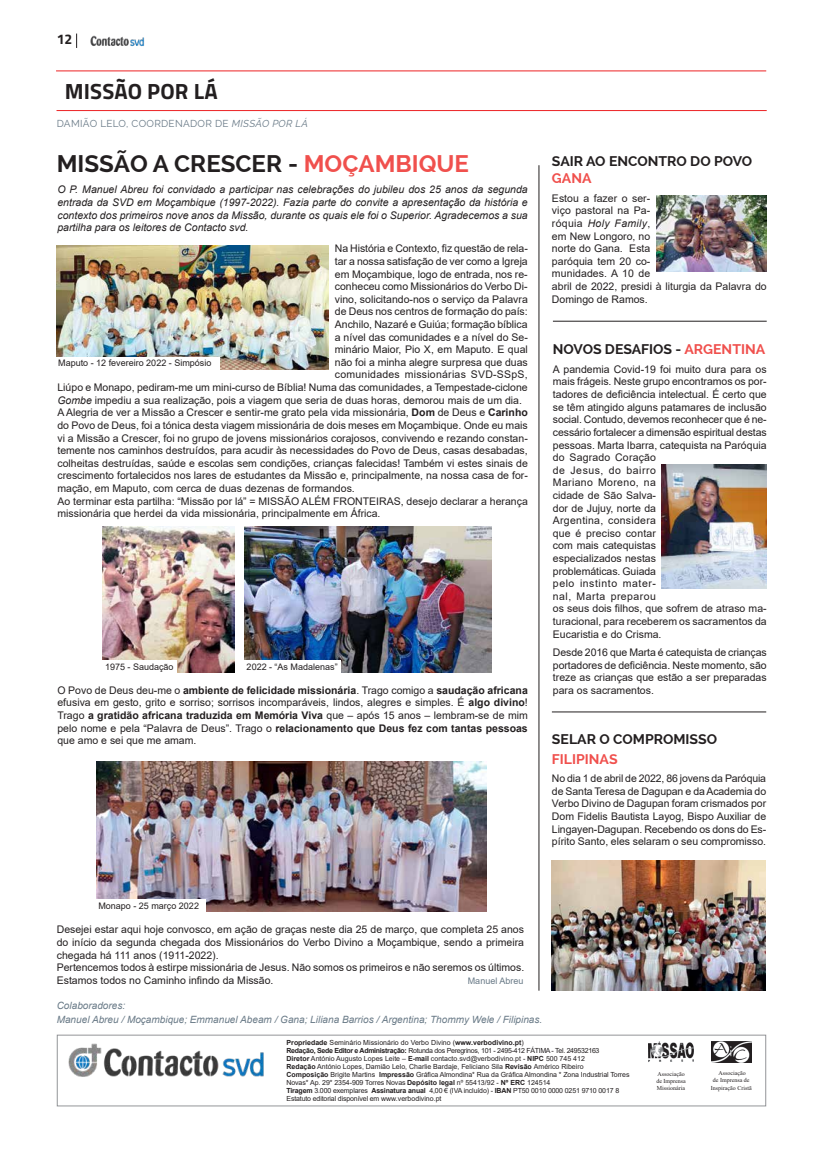
<style>
.page{position:relative;width:823px;height:1163px;background:#fff}
.page>*{position:absolute;margin:0;border:0;box-sizing:border-box;transform-origin:0 0}
.t1{font:700 24px "Raleway";color:#231f20}
.t2{font:700 22px "Titillium";letter-spacing:.01em;color:#231f20}
.t3{font:700 14px "Raleway";color:#231f20}
.t4{font:700 14px "Raleway";color:#f0504d}
.t5{font:700 14px "Titillium";color:#231f20}
.t6{font:10.5px/12.6px "Arial";color:#231f20}
.t7{font:italic 10.5px/12.6px "Arial";color:#231f20;text-align:justify}
.t8{font:10.5px "Arial";letter-spacing:.025em;color:#231f20}
.t9{font:italic 10px/14.8px "Arial";color:#697a87}
.t10{font:10px "Raleway";letter-spacing:.03em;color:#697a87}
.t11{font:9px "Arial";color:#231f20}
.t12{font:9px "Arial";color:#697a87}
.t13{font:7px/8.1px "Arial";letter-spacing:-.01em;color:#231f20}
.t14{font:6px/7.1px "Times New Roman";color:#231f20;text-align:center}
.s1{font-style:italic}
.s2{color:#f0504d}
.s3{font-weight:700}
</style>
<div class="page">
<svg style="left:76px;top:34px;width:1px;height:14px"></svg>
<img style="left:91px;top:36px;width:53px;height:11px">
<div style="left:57px;top:1034px;width:708px;height:72px;border:1px solid #939598"></div>
<img style="left:711px;top:1041px;width:39px;height:21px">
<img style="left:648px;top:1041px;width:44px;height:20px">
<img style="left:68px;top:1043px;width:196px;height:34px">
<hr style="left:56px;top:70px;width:709px;height:1px;background:#ed2224">
<hr style="left:56px;top:110px;width:710px;height:1px;background:#ed2224">
<hr style="left:552px;top:321px;width:214px;height:1px;background:#231f20">
<hr style="left:551px;top:711px;width:214px;height:1px;background:#231f20">
<hr style="left:538px;top:165px;width:1px;height:825px;background:#231f20">
<img style="left:661px;top:464px;width:105px;height:124px">
<img style="left:656px;top:196px;width:110px;height:76px">
<img style="left:551px;top:860px;width:214px;height:130px">
<img style="left:57px;top:245px;width:271px;height:124px">
<img style="left:96px;top:761px;width:390px;height:150px">
<img style="left:244px;top:526px;width:247px;height:146px">
<img style="left:103px;top:526px;width:131px;height:146px">
<div style="left:102px;top:660px;width:74px;height:13px;background:#fff"></div>
<div style="left:244px;top:660px;width:96px;height:13px;background:#fff"></div>
<div style="left:55px;top:357px;width:165px;height:14px;background:#fff"></div>
<div style="left:95px;top:899px;width:111px;height:14px;background:#fff"></div>
<h3 class="t5" style="left:57px;top:28px;width:17px">12</h3>
<h2 class="t2" style="left:65px;top:74px;width:154px">MISSÃO POR LÁ</h2>
<p class="t10" style="left:57px;top:117px;width:252px">DAMIÃO LELO, COORDENADOR DE <span class="s1">MISSÃO POR LÁ</span></p>
<h1 class="t1" style="left:57px;top:150px;width:413px">MISSÃO A CRESCER - <span class="s2">MOÇAMBIQUE</span></h1>
<p class="t7" style="left:57px;top:183px;width:471px">O P. Manuel Abreu foi convidado a participar nas celebrações do jubileu dos 25 anos da segunda entrada da SVD em Moçambique (1997-2022). Fazia parte do convite a apresentação da história e contexto dos primeiros nove anos da Missão, durante os quais ele foi o Superior. Agradecemos a sua partilha para os leitores de Contacto svd.</p>
<p class="t6" style="left:334px;top:242px;width:194px">Na História e Contexto, fiz questão de rela-</p>
<p class="t6" style="left:334px;top:255px;width:194px">tar a nossa satisfação de ver como a Igreja</p>
<p class="t6" style="left:334px;top:267px;width:194px">em Moçambique, logo de entrada, nos re-</p>
<p class="t6" style="left:334px;top:280px;width:194px">conheceu como Missionários do Verbo Di-</p>
<p class="t6" style="left:334px;top:293px;width:194px">vino, solicitando-nos o serviço da Palavra</p>
<p class="t6" style="left:334px;top:305px;width:194px">de Deus nos centros de formação do país:</p>
<p class="t6" style="left:334px;top:318px;width:194px">Anchilo, Nazaré e Guiúa; formação bíblica</p>
<p class="t6" style="left:334px;top:330px;width:194px">a nível das comunidades e a nível do Se-</p>
<p class="t6" style="left:334px;top:343px;width:194px">minário Maior, Pio X, em Maputo. E qual</p>
<p class="t6" style="left:334px;top:356px;width:194px">não foi a minha alegre surpresa que duas</p>
<p class="t8" style="left:334px;top:367px;width:194px">comunidades missionárias SVD-SSpS,</p>
<p class="t6" style="left:57px;top:381px;width:471px">Liúpo e Monapo, pediram-me um mini-curso de Bíblia! Numa das comunidades, a Tempestade-ciclone</p>
<p class="t6" style="left:57px;top:393px;width:465px"><span class="s1">Gombe</span> impediu a sua realização, pois a viagem que seria de duas horas, demorou mais de um dia.</p>
<p class="t6" style="left:57px;top:406px;width:471px">A Alegria de ver a Missão a Crescer e sentir-me grato pela vida missionária, <span class="s3">Dom</span> de Deus e <span class="s3">Carinho</span></p>
<p class="t6" style="left:57px;top:419px;width:471px">do Povo de Deus, foi a tónica desta viagem missionária de dois meses em Moçambique. Onde eu mais</p>
<p class="t6" style="left:57px;top:431px;width:471px">vi a Missão a Crescer, foi no grupo de jovens missionários corajosos, convivendo e rezando constan-</p>
<p class="t6" style="left:57px;top:444px;width:471px">temente nos caminhos destruídos, para acudir às necessidades do Povo de Deus, casas desabadas,</p>
<p class="t6" style="left:57px;top:456px;width:471px">colheitas destruídas, saúde e escolas sem condições, crianças falecidas! Também vi estes sinais de</p>
<p class="t6" style="left:57px;top:469px;width:471px">crescimento fortalecidos nos lares de estudantes da Missão e, principalmente, na nossa casa de for-</p>
<p class="t6" style="left:57px;top:482px;width:299px">mação, em Maputo, com cerca de duas dezenas de formandos.</p>
<p class="t6" style="left:57px;top:494px;width:471px">Ao terminar esta partilha: “Missão por lá” = MISSÃO ALÉM FRONTEIRAS, desejo declarar a herança</p>
<p class="t6" style="left:57px;top:507px;width:324px">missionária que herdei da vida missionária, principalmente em África.</p>
<p class="t11" style="left:58px;top:357px;width:155px">Maputo - 12 fevereiro 2022 - Simpósio</p>
<p class="t11" style="left:105px;top:660px;width:70px">1975 - Saudação</p>
<p class="t11" style="left:246px;top:660px;width:92px">2022 - “As Madalenas”</p>
<p class="t6" style="left:57px;top:683px;width:471px;text-align:justify">O Povo de Deus deu-me o <span class="s3">ambiente de felicidade missionária</span>. Trago comigo a <span class="s3">saudação africana </span>efusiva em gesto, grito e sorriso; sorrisos incomparáveis, lindos, alegres e simples. É <span class="s3">algo divino</span>!<br>Trago <span class="s3">a gratidão africana traduzida em Memória Viva</span> que – após 15 anos – lembram-se de mim pelo nome e pela “Palavra de Deus”. Trago o <span class="s3">relacionamento que Deus fez com tantas pessoas </span>que amo e sei que me amam.</p>
<h3 class="t3" style="left:551px;top:153px;width:202px">SAIR AO ENCONTRO DO POVO</h3>
<h3 class="t4" style="left:551px;top:170px;width:41px">GANA</h3>
<p class="t6" style="left:551px;top:192px;width:216px">Estou a fazer o ser-<br>viço pastoral na Pa-<br>róquia <span class="s1">Holy Family</span>,<br>em New Longoro, no<br>norte do Gana. Esta<br>paróquia tem 20 co-<br>munidades. A 10 de<br>abril de 2022, presidi à liturgia da Palavra do<br>Domingo de Ramos.</p>
<h3 class="t3" style="left:552px;top:341px;width:214px">NOVOS DESAFIOS - <span class="s2">ARGENTINA</span></h3>
<p class="t6" style="left:552px;top:363px;width:215px">A pandemia Covid-19 foi muito dura para os mais frágeis. Neste grupo encontramos os por&shy;tadores de deficiência intelectual. É certo que se têm atingido alguns patamares de inclusão social. Contudo, devemos reconhecer que é ne&shy;cessário fortalecer a dimensão espiritual destas pessoas. Marta Ibarra, catequista na Paróquia do Sagrado Coração<br>de Jesus, do bairro<br>Mariano Moreno, na<br>cidade de São Salva-<br>dor de Jujuy, norte da<br>Argentina, considera<br>que é preciso contar<br>com mais catequistas<br>especializados nestas<br>problemáticas. Guiada<br>pelo instinto mater-<br>nal, Marta preparou<br>os seus dois filhos, que sofrem de atraso ma&shy;turacional, para receberem os sacramentos da<br>Eucaristia e do Crisma.</p>
<p class="t6" style="left:552px;top:646px;width:215px;text-align:justify">Desde 2016 que Marta é catequista de crianças portadores de deficiência. Neste momento, são treze as crianças que estão a ser preparadas para os sacramentos.</p>
<h3 class="t3" style="left:551px;top:730px;width:167px">SELAR O COMPROMISSO</h3>
<h3 class="t4" style="left:551px;top:750px;width:67px">FILIPINAS</h3>
<p class="t6" style="left:551px;top:772px;width:216px;text-align:justify">No dia 1 de abril de 2022, 86 jovens da Paróquia de Santa Teresa de Dagupan e da Academia do Verbo Divino de Dagupan foram crismados por Dom Fidelis Bautista Layog, Bispo Auxiliar de Lingayen-Dagupan. Recebendo os dons do Es&shy;pírito Santo, eles selaram o seu compromisso.</p>
<p class="t11" style="left:98px;top:899px;width:102px">Monapo - 25 março 2022</p>
<p class="t6" style="left:57px;top:923px;width:469px">Desejei estar aqui hoje convosco, em ação de graças neste dia 25 de março, que completa 25 anos do início da segunda chegada dos Missionários do Verbo Divino a Moçambique, sendo a primeira chegada há 111 anos (1911-2022).<br>Pertencemos todos à estirpe missionária de Jesus. Não somos os primeiros e não seremos os últimos.<br>Estamos todos no Caminho infindo da Missão.</p>
<p class="t12" style="left:467px;top:974px;width:57px">Manuel Abreu</p>
<p class="t9" style="left:57px;top:997px;width:487px">Colaboradores:<br>Manuel Abreu / Moçambique; Emmanuel Abeam / Gana; Liliana Barrios / Argentina; Thommy Wele / Filipinas.</p>
<p class="t13" style="left:286px;top:1037px;width:344px"><span class="s3">Propriedade</span> Seminário Missionário do Verbo Divino (<span class="s3">www.verbodivino.pt</span>)<br><span class="s3">Redação, Sede Editor e Administração:</span> Rotunda dos Peregrinos, 101 - 2495-412 FÁTIMA - Tel. 249532163<br><span class="s3">Diretor</span> António Augusto Lopes Leite – <span class="s3">E-mail</span> contacto.svd@verbodivino.pt - <span class="s3">NIPC</span> 500 745 412<br><span class="s3">Redação</span> António Lopes, Damião Lelo, Charlie Bardaje, Feliciano Sila <span class="s3">Revisão</span> Américo Ribeiro<br><span class="s3">Composição</span> Brigite Martins <span class="s3">Impressão</span> Gráfica Almondina* Rua da Gráfica Almondina * Zona Industrial Torres Novas* Ap. 29* 2354-909 Torres Novas <span class="s3">Depósito legal</span> nº 55413/92 - <span class="s3">Nº ERC</span> 124514<br><span class="s3">Tiragem</span> 3.000 exemplares <span class="s3">Assinatura anual</span> 4,00 € (IVA incluído) - <span class="s3">IBAN</span> PT50 0010 0000 0251 9710 0017 8<br>Estatuto editorial disponível em www.verbodivino.pt</p>
<p class="t14" style="left:656px;top:1070px;width:31px;text-align:left">Associação de Imprensa<br>Missionária</p>
<p class="t14" style="left:710px;top:1069px;width:42px">Associação<br>de Imprensa de<br>Inspiração Cristã</p>
</div>
